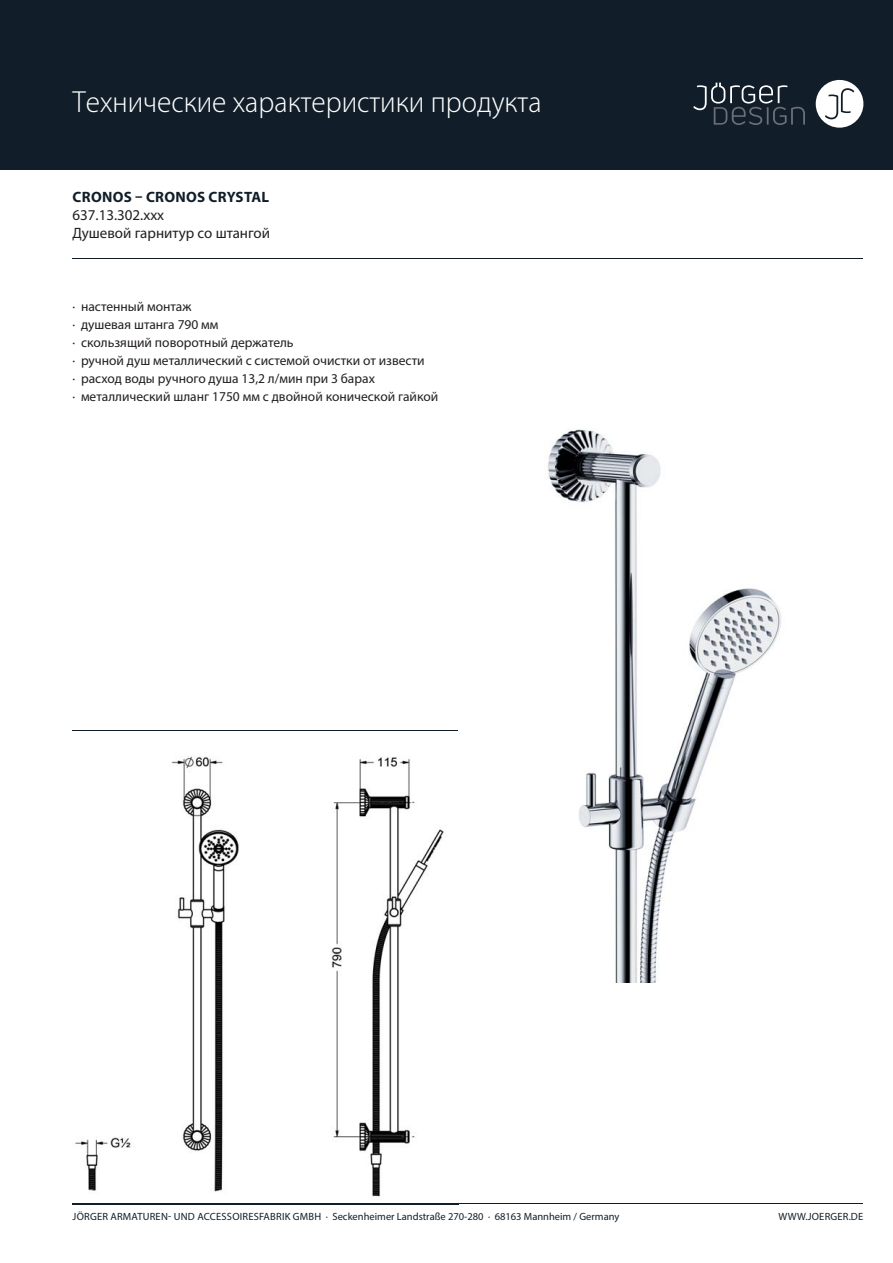
<style>
.page{position:relative;width:893px;height:1263px;background:#fff}
.page>*{position:absolute;margin:0;border:0;box-sizing:border-box;transform-origin:0 0}
.t1{font:100 30px "Myriad Set Pro";color:#fff}
.t2{font:15px "Myriad Pro";color:#231f20}
.t3{font:700 15px "Myriad Pro";letter-spacing:.02em;color:#111e29}
.t4{font:13.5px/18px "Myriad Pro";color:#231f20}
.t5{font:10.5px "Myriad Pro";letter-spacing:.005em;color:#111e29}
</style>
<div class="page">
<div style="left:0;top:0;width:893px;height:169px;background:#111e29"></div>
<div style="left:816px;top:80px;width:47px;height:48px;background:#fff;border-radius:50%"></div>
<svg style="left:825px;top:88px;width:29px;height:31px"></svg>
<svg style="left:693px;top:83px;width:112px;height:42px"></svg>
<hr style="left:72px;top:1203px;width:791px;height:1px;background:#111e29">
<img style="left:547px;top:429px;width:235px;height:553px">
<hr style="left:72px;top:258px;width:791px;height:1px;background:#111e29">
<hr style="left:72px;top:730px;width:386px;height:1px;background:#111e29">
<img style="left:72px;top:756px;width:387px;height:449px">
<img style="left:72px;top:1203px;width:387px;height:1px">
<h1 class="t1" style="left:72px;top:87px;width:471px">Технические характеристики продукта</h1>
<p class="t3" style="left:73px;top:191px;width:198px">CRONOS – CRONOS CRYSTAL</p>
<p class="t2" style="left:72px;top:210px;width:93px">637.13.302.xxx</p>
<p class="t2" style="left:72px;top:227px;width:199px">Душевой гарнитур со штангой</p>
<p class="t4" style="left:72px;top:299px;width:367px">· настенный монтаж<br>· душевая штанга 790 мм<br>· скользящий поворотный держатель<br>· ручной душ металлический с системой очистки от извести<br>· расход воды ручного душа 13,2 л/мин при 3 барах<br>· металлический шланг 1750 мм с двойной конической гайкой</p>
<p class="t5" style="left:73px;top:1213px;width:548px">JÖRGER ARMATUREN- UND ACCESSOIRESFABRIK GMBH · Seckenheimer Landstraße 270-280 · 68163 Mannheim / Germany</p>
<p class="t5" style="left:778px;top:1213px;width:86px">WWW.JOERGER.DE</p>
</div>
